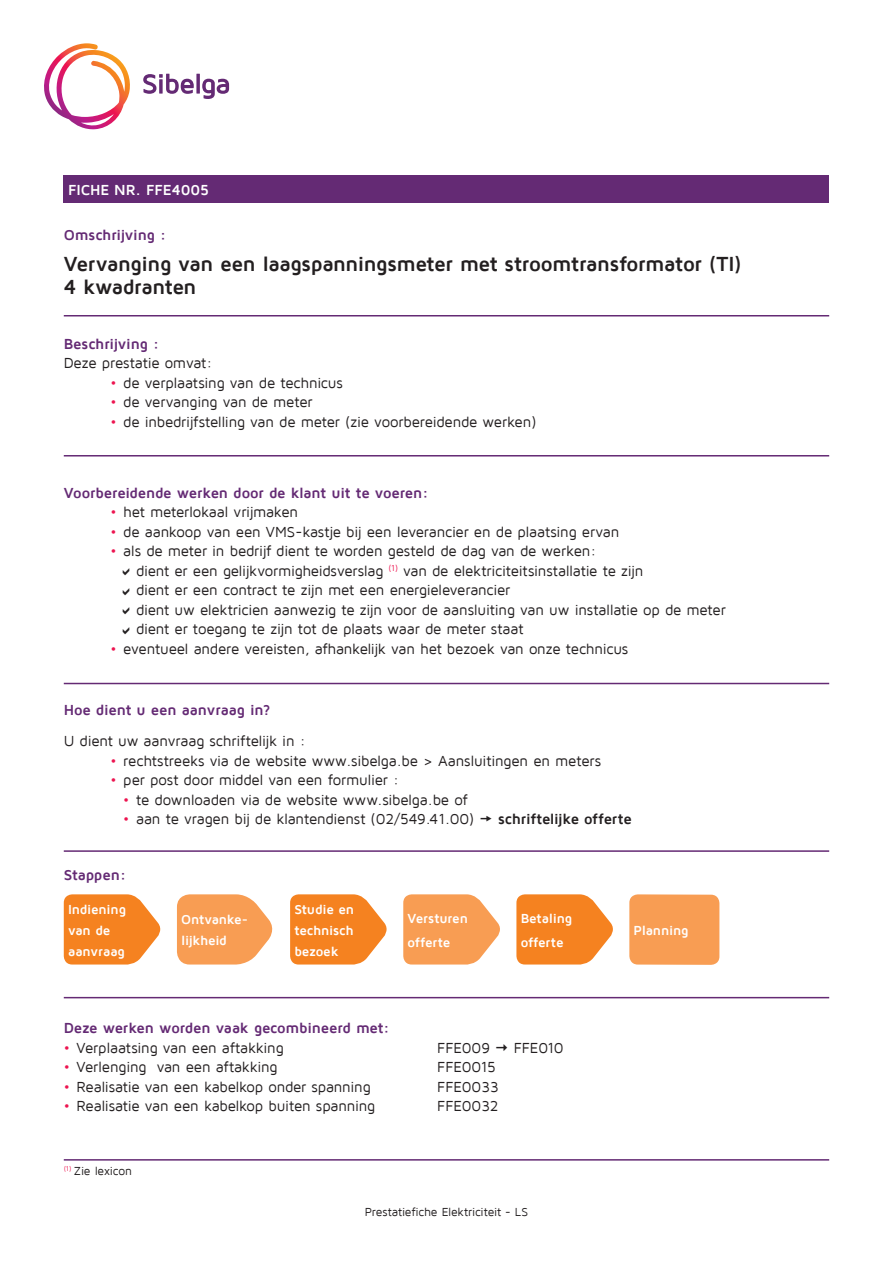
<style>
.page{position:relative;width:893px;height:1263px;background:#fff}
.page>*{position:absolute;margin:0;border:0;box-sizing:border-box;transform-origin:0 0}
.t1{font:700 21px/22.5px "Maven Pro";letter-spacing:-.02em;color:#231f20}
.t2{font:15px/19.5px "Maven Pro";letter-spacing:-.015em;color:#231f20}
.t3{font:700 15px "Maven Pro";letter-spacing:-.015em;color:#642a74}
.t4{font:700 15px "Maven Pro";letter-spacing:-.01em;color:#231f20}
.t5{font:700 15px "Maven Pro";color:#fff}
.t6{font:700 13.5px/21px "Maven Pro";letter-spacing:-.015em;color:#fff}
.t7{font:12px "Maven Pro";letter-spacing:-.01em;color:#231f20}
.s1{color:#ed1450}
</style>
<div class="page">
<svg style="left:143px;top:74px;width:51px;height:20px"></svg>
<svg style="left:196px;top:74px;width:4px;height:20px"></svg>
<svg style="left:202px;top:79px;width:27px;height:20px"></svg>
<svg style="left:44px;top:43px;width:86px;height:87px"></svg>
<hr style="left:64px;top:315px;width:765px;height:1px;background:#642a74">
<hr style="left:64px;top:455px;width:765px;height:1px;background:#642a74">
<hr style="left:64px;top:683px;width:765px;height:1px;background:#642a74">
<hr style="left:64px;top:850px;width:765px;height:2px;background:#642a74">
<hr style="left:64px;top:1159px;width:765px;height:1px;background:#642a74">
<hr style="left:64px;top:997px;width:765px;height:1px;background:#642a74">
<div style="left:64px;top:175px;width:765px;height:27px;background:#642a74"></div>
<svg style="left:64px;top:894px;width:97px;height:70px;background:#f6923d"></svg>
<svg style="left:290px;top:894px;width:97px;height:70px;background:#f6923d"></svg>
<svg style="left:516px;top:894px;width:97px;height:70px;background:#f6923d"></svg>
<div style="left:629px;top:894px;width:90px;height:71px;background:#f89d53;border-radius:9px"></div>
<svg style="left:177px;top:894px;width:96px;height:70px;background:#f8a969"></svg>
<svg style="left:403px;top:894px;width:97px;height:70px;background:#f8a969"></svg>
<p class="t5" style="left:68px;top:180px;width:143px">FICHE NR. FFE4005</p>
<p class="t3" style="left:64px;top:225px;width:104px">Omschrijving :</p>
<h1 class="t1" style="left:64px;top:252px;width:680px">Vervanging van een laagspanningsmeter met stroomtransformator (TI)<br>4 kwadranten</h1>
<p class="t3" style="left:64px;top:334px;width:97px">Beschrijving :</p>
<p class="t2" style="left:64px;top:353px;width:150px">Deze prestatie omvat:</p>
<p class="t2" style="left:111px;top:372px;width:234px"><span class="s1">•</span> de verplaatsing van de technicus</p>
<p class="t2" style="left:111px;top:392px;width:204px"><span class="s1">•</span> de vervanging van de meter</p>
<p class="t2" style="left:111px;top:411px;width:428px"><span class="s1">•</span> de inbedrijfstelling van de meter (zie voorbereidende werken)</p>
<p class="t3" style="left:64px;top:483px;width:366px">Voorbereidende werken door de klant uit te voeren:</p>
<p class="t2" style="left:111px;top:502px;width:189px"><span class="s1">•</span> het meterlokaal vrijmaken</p>
<p class="t2" style="left:111px;top:521px;width:510px"><span class="s1">•</span> de aankoop van een VMS-kastje bij een leverancier en de plaatsing ervan</p>
<p class="t2" style="left:136px;top:541px;width:591px;text-indent:-26px"><span class="s1">•</span> als de meter in bedrijf dient te worden gesteld de dag van de werken:<br>dient er een gelijkvormigheidsverslag <sup>(1)</sup> van de elektriciteitsinstallatie te zijn<br>dient er een contract te zijn met een energieleverancier<br>dient uw elektricien aanwezig te zijn voor de aansluiting van uw installatie op de meter dient er toegang te zijn tot de plaats waar de meter staat</p>
<p class="t2" style="left:111px;top:638px;width:519px"><span class="s1">•</span> eventueel andere vereisten, afhankelijk van het bezoek van onze technicus</p>
<p class="t3" style="left:64px;top:700px;width:208px">Hoe dient u een aanvraag in?</p>
<p class="t2" style="left:64px;top:731px;width:243px">U dient uw aanvraag schriftelijk in :</p>
<p class="t2" style="left:111px;top:750px;width:492px"><span class="s1">•</span> rechtstreeks via de website www.sibelga.be &gt; Aansluitingen en meters</p>
<p class="t2" style="left:111px;top:770px;width:290px"><span class="s1">•</span> per post door middel van een formulier :</p>
<p class="t2" style="left:123px;top:789px;width:346px"><span class="s1">•</span> te downloaden via de website www.sibelga.be of</p>
<p class="t2" style="left:123px;top:809px;width:353px"><span class="s1">•</span> aan te vragen bij de klantendienst (02/549.41.00)</p>
<p class="t4" style="left:498px;top:810px;width:135px">schriftelijke offerte</p>
<p class="t3" style="left:64px;top:865px;width:64px">Stappen:</p>
<p class="t6" style="left:68px;top:898px;width:60px">Indiening van de aanvraag</p>
<p class="t6" style="left:294px;top:898px;width:61px;text-align:justify">Studie en technisch bezoek</p>
<p class="t6" style="left:521px;top:906px;width:53px;line-height:24px">Betaling offerte</p>
<p class="t6" style="left:181px;top:909px;width:68px">Ontvanke&shy;lijkheid</p>
<p class="t6" style="left:408px;top:906px;width:62px;line-height:24px">Versturen offerte</p>
<p class="t3" style="left:64px;top:1019px;width:327px">Deze werken worden vaak gecombineerd met:</p>
<p class="t2" style="left:64px;top:1037px;width:221px"><span class="s1">•</span> Verplaatsing van een aftakking</p>
<p class="t2" style="left:437px;top:1037px;width:54px">FFE009</p>
<p class="t2" style="left:514px;top:1037px;width:51px">FFE010</p>
<p class="t2" style="left:64px;top:1057px;width:215px"><span class="s1">•</span> Verlenging van een aftakking</p>
<p class="t2" style="left:437px;top:1057px;width:60px">FFE0015</p>
<p class="t2" style="left:64px;top:1076px;width:308px"><span class="s1">•</span> Realisatie van een kabelkop onder spanning</p>
<p class="t2" style="left:437px;top:1076px;width:63px">FFE0033</p>
<p class="t2" style="left:64px;top:1096px;width:313px"><span class="s1">•</span> Realisatie van een kabelkop buiten spanning</p>
<p class="t2" style="left:437px;top:1096px;width:63px">FFE0032</p>
<p class="t7" style="left:64px;top:1163px;width:70px"><sup>(1)</sup> Zie lexicon</p>
<p class="t7" style="left:365px;top:1205px;width:165px">Prestatiefiche Elektriciteit - LS</p>
<p class="t6" style="left:634px;top:919px;width:56px">Planning</p>
</div>
